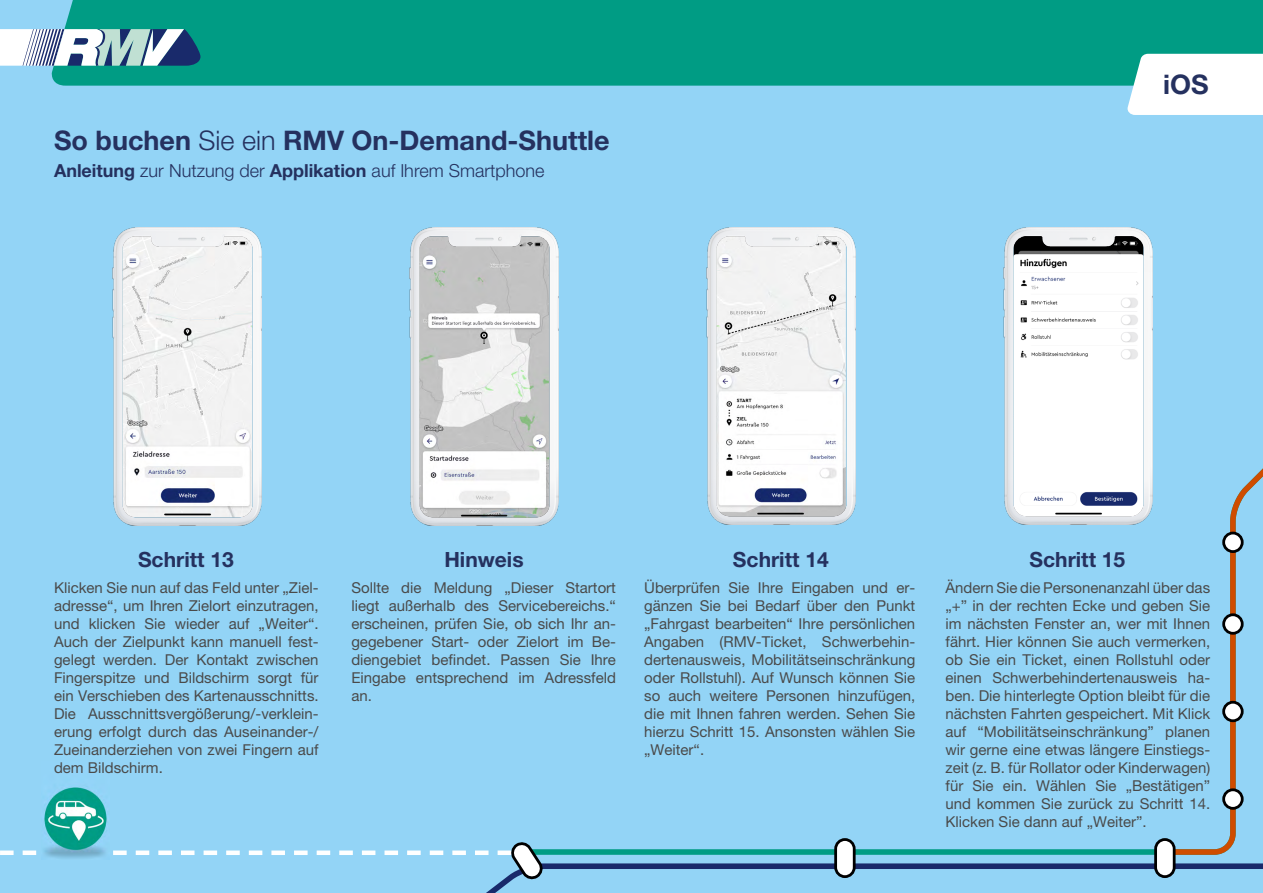
<style>
.page{position:relative;width:1263px;height:893px;background:#fff}
.page>*{position:absolute;margin:0;border:0;box-sizing:border-box;transform-origin:0 0}
.t1{font:700 27px "Helvetica Neue LT Pro";color:#25315f}
.t2{font:700 21px "Helvetica Neue LT Pro";color:#25315f}
.t3{font:300 18px "Helvetica Neue LT Pro";color:#25315f}
.t4{font:15px/18px "Helvetica Neue LT Pro";color:#4a4a4a;text-align:justify}
.s1{font-weight:300}
.s2{font-weight:700}
</style>
<div class="page">
<div style="left:0;top:0;width:1263px;height:461px;background:#93d4f6"></div>
<div style="left:0;top:461px;width:1263px;height:432px;background:#93d4f6"></div>
<img style="left:42px;top:761px;width:67px;height:98px">
<div style="left:51px;top:0;width:1212px;height:86px;background:#009c84"></div>
<svg style="left:0;top:29px;width:200px;height:37px"></svg>
<div style="left:0;top:38px;width:8px;height:19px;background:#fff"></div>
<img style="left:706px;top:227px;width:149px;height:298px">
<img style="left:1003px;top:227px;width:149px;height:298px">
<img style="left:409px;top:228px;width:149px;height:297px">
<div style="left:1023px;top:241px;width:16px;height:6px;background:#000"></div>
<div style="left:427px;top:241px;width:18px;height:7px;background:#c3c1c2"></div>
<img style="left:113px;top:228px;width:149px;height:297px">
<svg style="left:1127px;top:54px;width:136px;height:61px"></svg>
<h1 class="t1" style="left:54px;top:124px;width:557px">So buchen <span class="s1">Sie ein</span> RMV On-Demand-Shuttle</h1>
<p class="t3" style="left:54px;top:160px;width:492px"><span class="s2">Anleitung</span> zur Nutzung der <span class="s2">Applikation</span> auf Ihrem Smartphone</p>
<h1 class="t1" style="left:1163px;top:68px;width:47px">iOS</h1>
<h2 class="t2" style="left:138px;top:547px;width:97px">Schritt 13</h2>
<p class="t4" style="left:54px;top:579px;width:266px">Klicken Sie nun auf das Feld unter „Ziel&shy;adresse“, um Ihren Zielort einzutragen, und klicken Sie wieder auf „Weiter“.<br>Auch der Zielpunkt kann manuell fest&shy;gelegt werden. Der Kontakt zwischen Fingerspitze und Bildschirm sorgt für ein Verschieben des Kartenausschnitts.<br>Die Ausschnittsvergößerung/-verklein&shy;erung erfolgt durch das Auseinander-/ Zueinanderziehen von zwei Fingern auf dem Bildschirm.</p>
<h2 class="t2" style="left:444px;top:547px;width:81px">Hinweis</h2>
<p class="t4" style="left:351px;top:579px;width:266px">Sollte die Meldung „Dieser Startort liegt außerhalb des Servicebereichs.“ erscheinen, prüfen Sie, ob sich Ihr an&shy;gegebener Start- oder Zielort im Be&shy;diengebiet befindet. Passen Sie Ihre Eingabe entsprechend im Adressfeld an.</p>
<h2 class="t2" style="left:733px;top:547px;width:97px">Schritt 14</h2>
<p class="t4" style="left:644px;top:579px;width:273px">Überprüfen Sie Ihre Eingaben und er&shy;gänzen Sie bei Bedarf über den Punkt „Fahrgast bearbeiten“ Ihre persönlichen Angaben (RMV-Ticket, Schwerbehin&shy;dertenausweis, Mobilitätseinschränkung oder Rollstuhl). Auf Wunsch können Sie so auch weitere Personen hinzufügen, die mit Ihnen fahren werden. Sehen Sie hierzu Schritt 15. Ansonsten wählen Sie „Weiter“.</p>
<h2 class="t2" style="left:1029px;top:547px;width:97px">Schritt 15</h2>
<p class="t4" style="left:945px;top:579px;width:266px">Ändern Sie die Personenanzahl über das „+” in der rechten Ecke und geben Sie im nächsten Fenster an, wer mit Ihnen fährt. Hier können Sie auch vermerken, ob Sie ein Ticket, einen Rollstuhl oder einen Schwerbehindertenausweis ha&shy;ben. Die hinterlegte Option bleibt für die nächsten Fahrten gespeichert. Mit Klick auf “Mobilitätseinschränkung” planen wir gerne eine etwas längere Einstiegs&shy;zeit (z. B. für Rollator oder Kinderwagen) für Sie ein. Wählen Sie „Bestätigen” und kommen Sie zurück zu Schritt 14.<br>Klicken Sie dann auf „Weiter”.</p>
</div>
